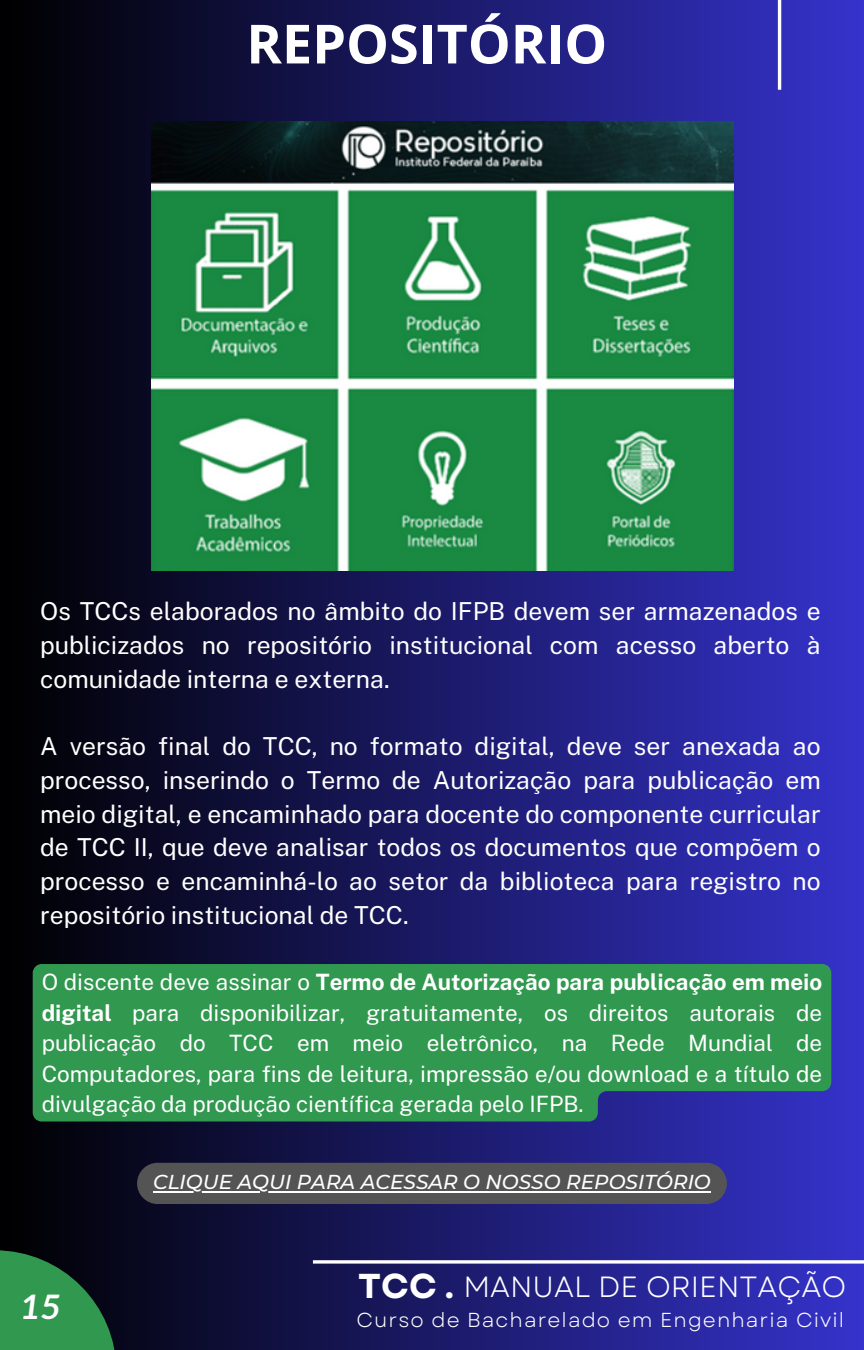
<style>
.page{position:relative;width:864px;height:1350px;background:#fff}
.page>*{position:absolute;margin:0;border:0;box-sizing:border-box;transform-origin:0 0}
.t1{font:700 54px "Open Sans";color:#fff}
.t2{font:700 34.43px "Garet";color:#fff}
.t3{font:italic 700 33.98px "Lato";color:#fff}
.t4{font:29.25px "Garet";color:#fff}
.t5{font:24.75px/33.8px "Public Sans";color:#fff;text-align:justify}
.t6{font:22.5px/30.4px "Public Sans";color:#fff;text-align:justify}
.t7{font:20.25px "Garet";letter-spacing:.055em;color:#fff}
.t8{font:italic 500 20.03px "Montserrat";color:#fff}
.s1{font-weight:700}
</style>
<div class="page">
<div style="left:0;top:0;width:864px;height:1350px;background:linear-gradient(to right,#000,#3533cb)"></div>
<svg style="left:313px;top:1260px;width:551px;height:4px"></svg>
<svg style="left:0;top:1250px;width:116px;height:100px;fill:#319850"></svg>
<img style="left:151px;top:121px;width:583px;height:449px">
<hr style="left:778px;top:0;width:3px;height:90px;background:#fff">
<div style="left:33px;top:964px;width:798px;height:158px;background:#319850"></div>
<div style="left:137px;top:1163px;width:590px;height:41px;background:#545454"></div>
<hr style="left:153px;top:1191px;width:558px;height:2px;background:#fff">
<h5 class="t1" style="left:246px;top:6px;width:362px">REPOSITÓRIO</h5>
<h2 class="t5" style="left:40px;top:594px;width:782px">Os TCCs elaborados no âmbito do IFPB devem ser armazenados e publicizados no repositório institucional com acesso aberto à comunidade interna e externa.</h2>
<h3 class="t5" style="left:40px;top:729px;width:782px">A versão final do TCC, no formato digital, deve ser anexada ao processo, inserindo o Termo de Autorização para publicação em meio digital, e encaminhado para docente do componente curricular de TCC II, que deve analisar todos os documentos que compõem o processo e encaminhá-lo ao setor da biblioteca para registro no repositório institucional de TCC.</h3>
<p class="t6" style="left:42px;top:967px;width:782px">O discente deve assinar o <span class="s1">Termo de Autorização para publicação em meio digital</span> para disponibilizar, gratuitamente, os direitos autorais de publicação do TCC em meio eletrônico, na Rede Mundial de Computadores, para fins de leitura, impressão e/ou download e a título de divulgação da produção científica gerada pelo IFPB.</p>
<h4 class="t3" style="left:20px;top:1285px;width:42px">15</h4>
<p class="t8" style="left:153px;top:1170px;width:559px">CLIQUE AQUI PARA ACESSAR O NOSSO REPOSITÓRIO</p>
<h1 class="t2" style="left:358px;top:1261px;width:97px">TCC .</h1>
<h4 class="t4" style="left:463px;top:1265px;width:384px">MANUAL DE ORIENTAÇÃO</h4>
<h4 class="t7" style="left:357px;top:1305px;width:489px">Curso de Bacharelado em Engenharia Civil</h4>
</div>
